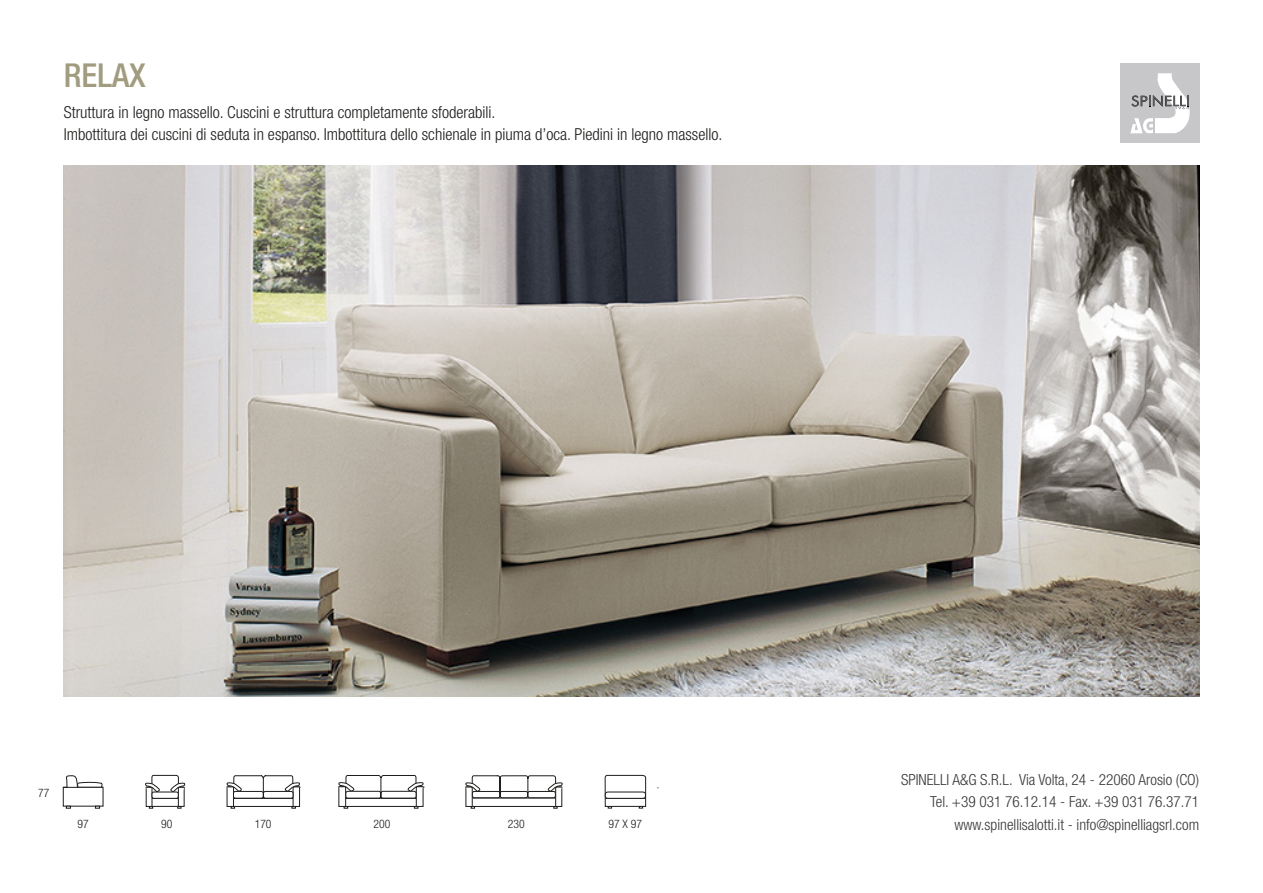
<style>
.page{position:relative;width:1263px;height:893px;background:#fff}
.page>*{position:absolute;margin:0;border:0;box-sizing:border-box;transform-origin:0 0}
.t1{font:500 condensed 33px "Helvetica Neue LT Std";color:#a19c7e}
.t2{font:300 condensed 16.5px "Helvetica Neue LT Std";color:#1d1d1b}
.t3{font:300 condensed 15.3px/22.5px "Helvetica Neue LT Std";color:#393737;text-align:right}
.t4{font:300 condensed 11.7px "Helvetica Neue LT Std";color:#1d1d1b}
</style>
<div class="page">
<div style="left:1120px;top:64px;width:79px;height:79px;background:#c7c7ca"></div>
<svg style="left:1130px;top:73px;width:60px;height:60px"></svg>
<svg style="left:465px;top:775px;width:98px;height:33px"></svg>
<svg style="left:338px;top:775px;width:86px;height:33px"></svg>
<svg style="left:226px;top:775px;width:74px;height:33px"></svg>
<svg style="left:63px;top:775px;width:41px;height:33px"></svg>
<svg style="left:145px;top:775px;width:40px;height:33px"></svg>
<div style="left:152px;top:792px;width:26px;height:6px;background:#fff;border-radius:2px"></div>
<div style="left:152px;top:792px;width:26px;height:6px;border:1px solid #1d1d1b;border-radius:2px"></div>
<svg style="left:605px;top:774px;width:41px;height:34px"></svg>
<img style="left:64px;top:165px;width:1135px;height:532px">
<p class="t1" style="left:64px;top:56px;width:83px">RELAX</p>
<p class="t2" style="left:64px;top:103px;width:433px">Struttura in legno massello. Cuscini e struttura completamente sfoderabili.</p>
<p class="t2" style="left:64px;top:125px;width:660px">Imbottitura dei cuscini di seduta in espanso. Imbottitura dello schienale in piuma d’oca. Piedini in legno massello.</p>
<p class="t4" style="left:38px;top:786px;width:13px">77</p>
<p class="t4" style="left:78px;top:818px;width:13px">97</p>
<p class="t4" style="left:161px;top:818px;width:13px">90</p>
<p class="t4" style="left:255px;top:818px;width:18px">170</p>
<p class="t4" style="left:374px;top:818px;width:18px">200</p>
<p class="t4" style="left:508px;top:818px;width:18px">230</p>
<p class="t4" style="left:608px;top:818px;width:35px">97 X 97</p>
<p class="t3" style="left:901px;top:768px;width:300px">SPINELLI A&amp;G S.R.L. Via Volta, 24 - 22060 Arosio (CO)<br>Tel. +39 031 76.12.14 - Fax. +39 031 76.37.71 www.spinellisalotti.it - info@spinelliagsrl.com</p>
</div>
